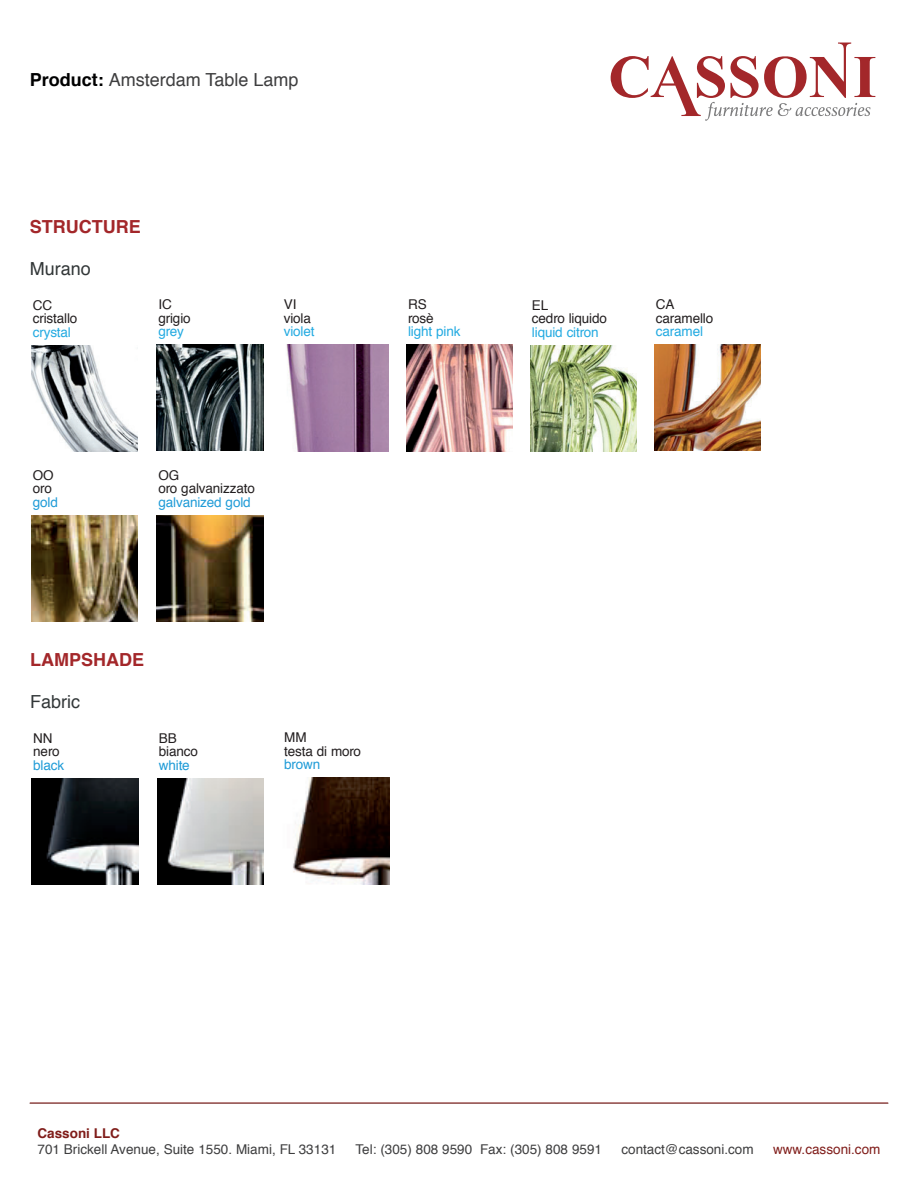
<style>
.page{position:relative;width:918px;height:1188px;background:#fff}
.page>*{position:absolute;margin:0;border:0;box-sizing:border-box;transform-origin:0 0}
.t1{font:18px "Helvetica";color:#3e3e3f}
.t2{font:700 18px "Helvetica";color:#a3272a}
.t3{font:18px "Helvetica";color:#323738}
.t4{font:13.5px/13.5px "Helvetica";letter-spacing:-.01em;color:#231f20}
.t5{font:13.5px "Helvetica";color:#3e3e3f}
.t6{font:13.5px "Helvetica";letter-spacing:-.01em;color:#23aae1}
.t7{font:13.5px "Helvetica";letter-spacing:-.01em;color:#1f9bd7}
.t8{font:13.5px "Helvetica";color:#801d1a}
.t9{font:700 13.5px "Helvetica";color:#801d1a}
.s1{font-weight:700;color:#000001}
</style>
<div class="page">
<hr style="left:30px;top:1102px;width:858px;height:2px;background:#801d1a">
<svg style="left:611px;top:43px;width:264px;height:78px"></svg>
<img style="left:293px;top:778px;width:96px;height:106px">
<img style="left:157px;top:778px;width:107px;height:107px">
<img style="left:32px;top:778px;width:106px;height:107px">
<img style="left:31px;top:345px;width:107px;height:106px">
<img style="left:157px;top:345px;width:106px;height:106px">
<img style="left:407px;top:345px;width:106px;height:106px">
<img style="left:530px;top:345px;width:107px;height:107px">
<img style="left:286px;top:345px;width:103px;height:106px">
<img style="left:654px;top:345px;width:107px;height:106px">
<img style="left:31px;top:515px;width:107px;height:107px">
<img style="left:157px;top:515px;width:106px;height:107px">
<h1 class="t1" style="left:30px;top:66px;width:270px"><span class="s1">Product:</span> Amsterdam Table Lamp</h1>
<h1 class="t2" style="left:30px;top:212px;width:112px">STRUCTURE</h1>
<h1 class="t3" style="left:30px;top:255px;width:63px">Murano</h1>
<p class="t4" style="left:33px;top:299px;width:46px">CC cristallo</p>
<p class="t6" style="left:33px;top:321px;width:40px">crystal</p>
<p class="t4" style="left:158px;top:298px;width:34px">IC grigio</p>
<p class="t6" style="left:158px;top:321px;width:27px">grey</p>
<p class="t4" style="left:284px;top:298px;width:29px">VI viola</p>
<p class="t6" style="left:284px;top:321px;width:32px">violet</p>
<p class="t4" style="left:33px;top:469px;width:22px">OO oro</p>
<p class="t7" style="left:33px;top:492px;width:27px">gold</p>
<p class="t4" style="left:158px;top:469px;width:98px">OG<br>oro galvanizzato</p>
<p class="t7" style="left:158px;top:492px;width:94px">galvanized gold</p>
<p class="t4" style="left:408px;top:298px;width:27px">RS rosè</p>
<p class="t6" style="left:408px;top:321px;width:54px">light pink</p>
<h1 class="t2" style="left:30px;top:645px;width:115px">LAMPSHADE</h1>
<h1 class="t3" style="left:30px;top:688px;width:52px">Fabric</h1>
<p class="t4" style="left:33px;top:732px;width:28px">NN nero</p>
<p class="t7" style="left:33px;top:755px;width:32px">black</p>
<p class="t4" style="left:159px;top:732px;width:41px">BB bianco</p>
<p class="t7" style="left:159px;top:755px;width:32px">white</p>
<p class="t4" style="left:284px;top:731px;width:78px">MM<br>testa di moro</p>
<p class="t7" style="left:284px;top:754px;width:37px">brown</p>
<p class="t4" style="left:532px;top:299px;width:77px">EL<br>cedro liquido</p>
<p class="t6" style="left:532px;top:322px;width:68px">liquid citron</p>
<p class="t4" style="left:656px;top:298px;width:59px">CA caramello</p>
<p class="t6" style="left:656px;top:321px;width:49px">caramel</p>
<p class="t9" style="left:38px;top:1122px;width:84px">Cassoni LLC</p>
<p class="t5" style="left:38px;top:1139px;width:300px">701 Brickell Avenue, Suite 1550. Miami, FL 33131</p>
<p class="t5" style="left:356px;top:1139px;width:248px">Tel: (305) 808 9590 Fax: (305) 808 9591</p>
<p class="t5" style="left:621px;top:1139px;width:134px">contact@cassoni.com</p>
<p class="t8" style="left:773px;top:1139px;width:109px">www.cassoni.com</p>
</div>
